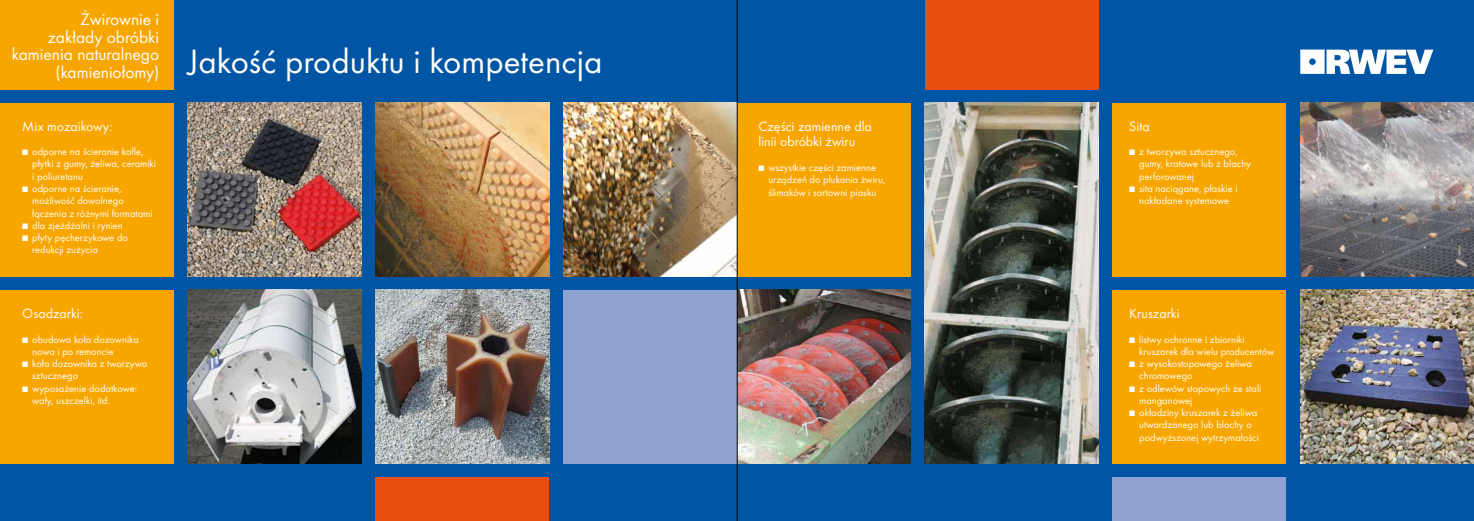
<style>
.page{position:relative;width:1474px;height:521px;background:#fff}
.page>*{position:absolute;margin:0;border:0;box-sizing:border-box;transform-origin:0 0}
.t1{font:35px "Futura TOT Boo";color:#fff}
.t2{font:17.5px/17.5px "Futura TOT Boo";color:#fff;text-align:right}
.t3{font:14px/15.8px "Futura TOT Boo";color:#fff}
.t4{font:10.5px/12.2px "Futura TOT Boo";color:#fff}
</style>
<div class="page">
<div style="left:737px;top:0;width:736px;height:521px;background:#0056a4"></div>
<div style="left:0;top:0;width:737px;height:521px;background:#0056a4"></div>
<img style="left:375px;top:290px;width:174px;height:174px">
<img style="left:188px;top:290px;width:173px;height:174px">
<div style="left:924px;top:0;width:174px;height:89px;background:#e94e0f"></div>
<div style="left:0;top:290px;width:174px;height:174px;background:#f7a600"></div>
<img style="left:188px;top:103px;width:173px;height:173px">
<div style="left:563px;top:290px;width:174px;height:174px;background:#8da2d3"></div>
<div style="left:1112px;top:103px;width:174px;height:173px;background:#f7a600"></div>
<div style="left:1112px;top:290px;width:174px;height:174px;background:#f7a600"></div>
<div style="left:0;top:103px;width:174px;height:173px;background:#f7a600"></div>
<div style="left:1112px;top:477px;width:174px;height:44px;background:#8da2d3"></div>
<div style="left:375px;top:477px;width:174px;height:44px;background:#e94e0f"></div>
<img style="left:924px;top:103px;width:174px;height:361px">
<img style="left:563px;top:103px;width:174px;height:173px">
<img style="left:1300px;top:103px;width:173px;height:173px">
<img style="left:375px;top:103px;width:174px;height:173px">
<svg style="left:1300px;top:50px;width:133px;height:24px"></svg>
<img style="left:1300px;top:290px;width:173px;height:174px">
<div style="left:737px;top:103px;width:173px;height:173px;background:#f7a600"></div>
<img style="left:738px;top:290px;width:172px;height:174px">
<div style="left:0;top:0;width:174px;height:89px;background:#f7a600"></div>
<hr style="left:737px;top:0;width:1px;height:521px;background:#000">
<h2 class="t2" style="left:12px;top:10px;width:149px">Żwirownie i<br>zakłady obróbki kamienia naturalnego (kamieniołomy)</h2>
<h3 class="t3" style="left:22px;top:118px;width:92px">Mix mozaikowy:</h3>
<p class="t4" style="left:32px;top:146px;width:125px;text-indent:-10px">■ odporne na ścieranie kafle, płytki z gumy, żeliwa, ceramiki i poliuretanu</p>
<p class="t4" style="left:32px;top:182px;width:122px;text-indent:-10px">■ odporne na ścieranie, możliwość dowolnego łączenia z różnymi formatami</p>
<p class="t4" style="left:22px;top:219px;width:102px">■ dla zjeżdżalni i rynien</p>
<p class="t4" style="left:32px;top:231px;width:97px;text-indent:-10px">■ płyty pęcherzykowe do redukcji zużycia</p>
<h3 class="t3" style="left:22px;top:305px;width:62px">Osadzarki:</h3>
<p class="t4" style="left:32px;top:333px;width:108px;text-indent:-10px">■ obudowa koła dozownika nowa i po remoncie</p>
<p class="t4" style="left:32px;top:357px;width:116px;text-indent:-10px">■ koła dozownika z tworzywa sztucznego</p>
<p class="t4" style="left:32px;top:382px;width:106px;text-indent:-10px">■ wyposażenie dodatkowe: wały, uszczelki, itd.</p>
<h1 class="t1" style="left:188px;top:40px;width:416px">Jakość produktu i kompetencja</h1>
<h3 class="t3" style="left:758px;top:118px;width:115px">Części zamienne dla linii obróbki żwiru</h3>
<p class="t4" style="left:768px;top:161px;width:118px;text-indent:-10px">■ wszystkie części zamienne urządzeń do płukania żwiru, ślimaków i sortowni piasku</p>
<h3 class="t3" style="left:1129px;top:118px;width:22px">Sita</h3>
<p class="t4" style="left:1139px;top:146px;width:113px;text-indent:-10px">■ z tworzywa sztucznego, gumy, kratowe lub z blachy perforowanej</p>
<p class="t4" style="left:1129px;top:182px;width:110px;text-align:center">■ sita naciągane, płaskie i nakładane systemowe</p>
<h3 class="t3" style="left:1129px;top:305px;width:52px">Kruszarki</h3>
<p class="t4" style="left:1139px;top:333px;width:136px;text-indent:-10px">■ listwy ochronne i zbiorniki kruszarek dla wielu producentów</p>
<p class="t4" style="left:1139px;top:357px;width:114px;text-indent:-10px">■ z wysokostopowego żeliwa chromowego</p>
<p class="t4" style="left:1139px;top:382px;width:124px;text-indent:-10px">■ z odlewów stopowych ze stali manganowej</p>
<p class="t4" style="left:1139px;top:406px;width:121px;text-indent:-10px">■ okładziny kruszarek z żeliwa utwardzanego lub blachy o podwyższonej wytrzymałości</p>
</div>
